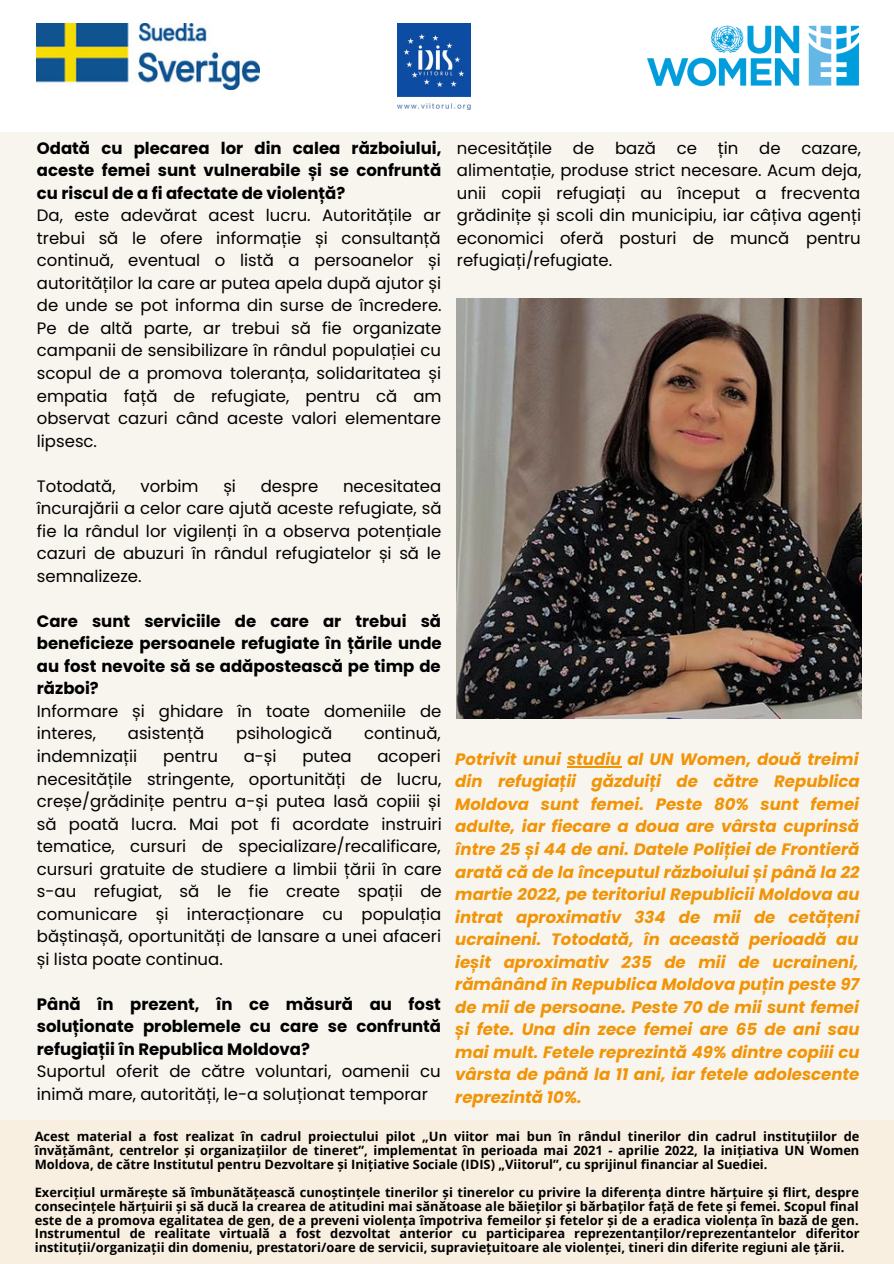
<style>
.page{position:relative;width:894px;height:1264px;background:#fff}
.page>*{position:absolute;margin:0;border:0;box-sizing:border-box;transform-origin:0 0}
.t1{font:16.5px/22.5px "Poppins";color:#000;text-align:justify}
.t2{font:italic 700 16.5px/22.5px "Poppins";color:#f19407;text-align:justify}
.t3{font:700 16.5px/22.5px "Poppins";color:#000;text-align:justify}
.t4{font:700 12.9px/14px "Open Sans";color:#000;text-align:justify}
</style>
<div class="page">
<img style="left:37px;top:23px;width:223px;height:67px">
<img style="left:398px;top:23px;width:72px;height:86px">
<img style="left:647px;top:25px;width:212px;height:62px">
<div style="left:0;top:1024px;width:893px;height:239px;background:#f8efe0"></div>
<div style="left:0;top:132px;width:893px;height:988px;background:#f8f5ef"></div>
<img style="left:457px;top:298px;width:404px;height:420px">
<hr style="left:567px;top:766px;width:54px;height:1px;background:#f19407">
<p class="t3" style="left:37px;top:137px;width:406px">Odată cu plecarea lor din calea războiului, aceste femei sunt vulnerabile și se confruntă cu riscul de a fi afectate de violență?</p>
<p class="t1" style="left:37px;top:204px;width:406px">Da, este adevărat acest lucru. Autoritățile ar trebui să le ofere informație și consultanță continuă, eventual o listă a persoanelor și autorităților la care ar putea apela după ajutor și de unde se pot informa din surse de încredere.<br>Pe de altă parte, ar trebui să fie organizate campanii de sensibilizare în rândul populației cu scopul de a promova toleranța, solidaritatea și empatia față de refugiate, pentru că am observat cazuri când aceste valori elementare lipsesc.</p>
<p class="t1" style="left:37px;top:474px;width:80px">Totodată,</p>
<p class="t1" style="left:140px;top:474px;width:60px">vorbim</p>
<p class="t1" style="left:223px;top:474px;width:14px">și</p>
<p class="t1" style="left:261px;top:474px;width:59px">despre</p>
<p class="t1" style="left:457px;top:137px;width:97px">necesitățile</p>
<p class="t1" style="left:573px;top:137px;width:23px">de</p>
<p class="t1" style="left:615px;top:137px;width:42px">bază</p>
<p class="t1" style="left:676px;top:137px;width:22px">ce</p>
<p class="t1" style="left:717px;top:137px;width:22px">țin</p>
<p class="t1" style="left:759px;top:137px;width:23px">de</p>
<p class="t1" style="left:457px;top:137px;width:406px;text-indent:344px">cazare, alimentație, produse strict necesare. Acum deja, unii copii refugiați au început a frecventa grădinițe și scoli din municipiu, iar câțiva agenți economici oferă posturi de muncă pentru refugiați/refugiate.</p>
<p class="t1" style="left:37px;top:474px;width:406px;text-indent:306px">necesitatea încurajării a celor care ajută aceste refugiate, să fie la rândul lor vigilenți în a observa potențiale cazuri de abuzuri în rândul refugiatelor și să le semnalizeze.</p>
<p class="t3" style="left:37px;top:609px;width:406px">Care sunt serviciile de care ar trebui să beneficieze persoanele refugiate în țările unde au fost nevoite să se adăpostească pe timp de război?</p>
<p class="t1" style="left:37px;top:700px;width:406px">Informare și ghidare în toate domeniile de interes,</p>
<p class="t1" style="left:128px;top:722px;width:78px">asistență</p>
<p class="t1" style="left:236px;top:722px;width:97px">psihologică</p>
<p class="t1" style="left:364px;top:722px;width:78px">continuă,</p>
<p class="t1" style="left:37px;top:745px;width:102px">indemnizații</p>
<p class="t1" style="left:163px;top:745px;width:56px">pentru</p>
<p class="t1" style="left:244px;top:745px;width:34px">a-și</p>
<p class="t1" style="left:302px;top:745px;width:51px">putea</p>
<p class="t1" style="left:37px;top:745px;width:406px;text-indent:340px">acoperi necesitățile stringente, oportunități de lucru, creșe/grădinițe pentru a-și putea lasă copiii și să poată lucra. Mai pot fi acordate instruiri tematice, cursuri de specializare/recalificare, cursuri gratuite de studiere a limbii țării în care s-au refugiat, să le fie create spații de comunicare și interacționare cu populația băștinașă, oportunități de lansare a unei afaceri și lista poate continua.</p>
<p class="t3" style="left:37px;top:992px;width:405px">Până în prezent, în ce măsură au fost soluționate problemele cu care se confruntă refugiații în Republica Moldova?</p>
<p class="t1" style="left:37px;top:1060px;width:405px">Suportul oferit de către voluntari, oamenii cu inimă mare, autorități, le-a soluționat temporar</p>
<p class="t2" style="left:455px;top:748px;width:406px">Potrivit unui studiu al UN Women, două treimi din refugiații găzduiți de către Republica Moldova sunt femei. Peste 80% sunt femei adulte, iar fiecare a doua are vârsta cuprinsă între 25 și 44 de ani. Datele Poliției de Frontieră arată că de la începutul războiului și până la 22 martie 2022, pe teritoriul Republicii Moldova au intrat aproximativ 334 de mii de cetățeni ucraineni. Totodată, în această perioadă au ieșit aproximativ 235 de mii de ucraineni, rămânând în Republica Moldova puțin peste 97 de mii de persoane. Peste 70 de mii sunt femei și fete. Una din zece femei are 65 de ani sau mai mult. Fetele reprezintă 49% dintre copiii cu vârsta de până la 11 ani, iar fetele adolescente reprezintă 10%.</p>
<p class="t4" style="left:35px;top:1128px;width:826px">Acest material a fost realizat în cadrul proiectului pilot „Un viitor mai bun în rândul tinerilor din cadrul instituțiilor de învățământ, centrelor și organizațiilor de tineret”, implementat în perioada mai 2021 - aprilie 2022, la inițiativa UN Women Moldova, de către Institutul pentru Dezvoltare și Inițiative Sociale (IDIS) „Viitorul”, cu sprijinul financiar al Suediei.</p>
<p class="t4" style="left:35px;top:1184px;width:826px">Exercițiul urmărește să îmbunătățească cunoștințele tinerilor și tinerelor cu privire la diferența dintre hărțuire și flirt, despre consecințele hărțuirii și să ducă la crearea de atitudini mai sănătoase ale băieților și bărbaților față de fete și femei. Scopul final este de a promova egalitatea de gen, de a preveni violența împotriva femeilor și fetelor și de a eradica violența în bază de gen.<br>Instrumentul de realitate virtuală a fost dezvoltat anterior cu participarea reprezentanților/reprezentantelor diferitor instituții/organizații din domeniu, prestatori/oare de servicii, supraviețuitoare ale violenței, tineri din diferite regiuni ale țării.</p>
</div>
